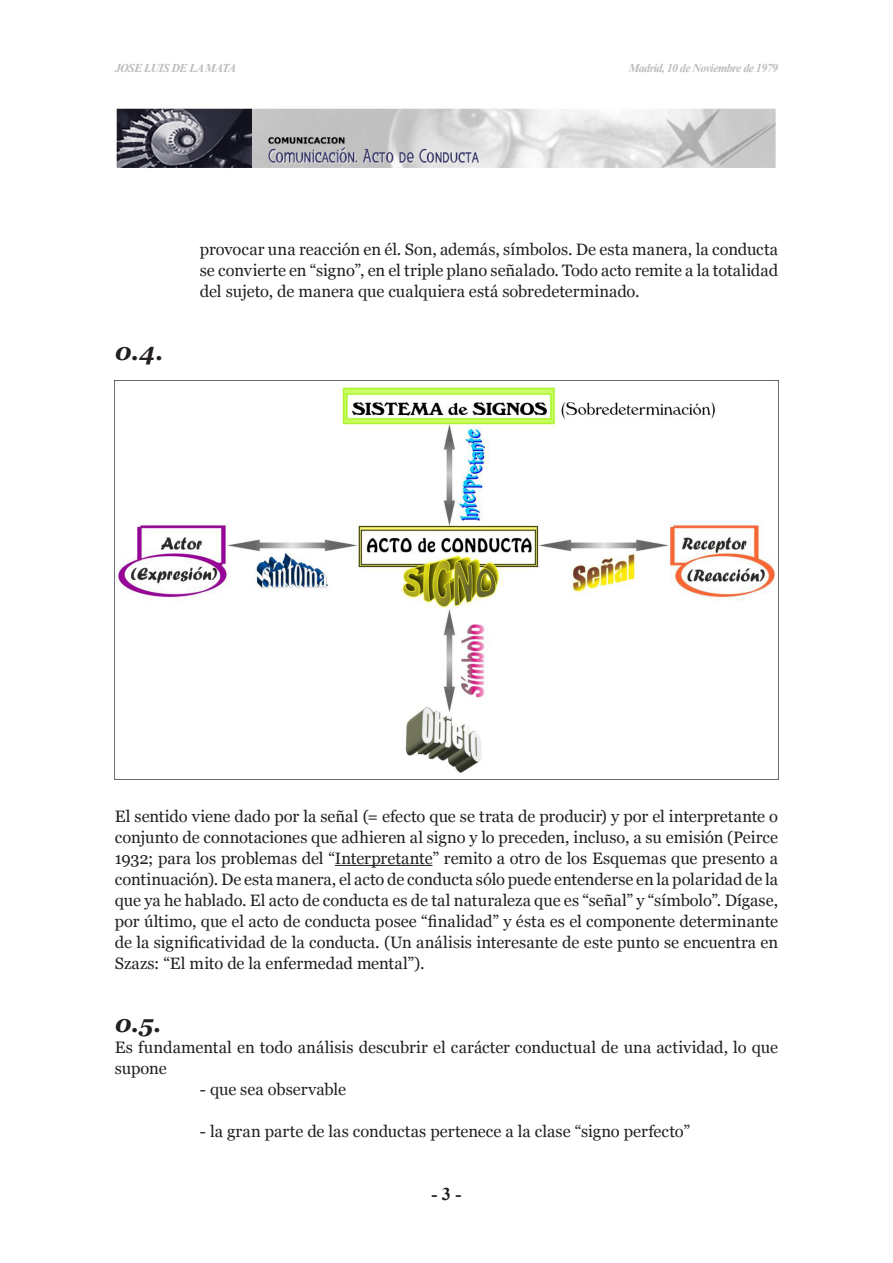
<style>
.page{position:relative;width:893px;height:1263px;background:#fff}
.page>*{position:absolute;margin:0;border:0;box-sizing:border-box;transform-origin:0 0}
.t1{font:italic 700 24px "Georgia";color:#231f20}
.t2{font:700 18px "Times New Roman";color:#231f20}
.t3{font:16.5px/21px "Georgia";color:#231f20;text-align:justify}
.t4{font:italic 700 12px "Times New Roman";letter-spacing:-.05em;color:#bcbdc0}
</style>
<div class="page">
<img style="left:116px;top:108px;width:660px;height:60px">
<hr style="left:335px;top:865px;width:97px;height:1px;background:#231f20">
<img style="left:115px;top:387px;width:663px;height:393px">
<p class="t4" style="left:115px;top:60px;width:123px">JOSE LUIS DE LA MATA</p>
<p class="t4" style="left:629px;top:60px;width:151px">Madrid, 10 de Noviembre de 1979</p>
<h1 class="t1" style="left:115px;top:334px;width:50px">0.4.</h1>
<p class="t3" style="left:200px;top:238px;width:580px">provocar una reacción en él. Son, además, símbolos. De esta manera, la conducta se convierte en “signo”, en el triple plano señalado. Todo acto remite a la totalidad del sujeto, de manera que cualquiera está sobredeterminado.</p>
<p class="t3" style="left:115px;top:805px;width:665px">El sentido viene dado por la señal (= efecto que se trata de producir) y por el interpretante o conjunto de connotaciones que adhieren al signo y lo preceden, incluso, a su emisión (Peirce 1932; para los problemas del “Interpretante” remito a otro de los Esquemas que presento a continuación). De esta manera, el acto de conducta sólo puede entenderse en la polaridad de la que ya he hablado. El acto de conducta es de tal naturaleza que es “señal” y “símbolo”. Dígase, por último, que el acto de conducta posee “finalidad” y ésta es el componente determinante de la significatividad de la conducta. (Un análisis interesante de este punto se encuentra en Szazs: “El mito de la enfermedad mental”).</p>
<h1 class="t1" style="left:115px;top:1006px;width:48px">0.5.</h1>
<p class="t3" style="left:115px;top:1036px;width:665px">Es fundamental en todo análisis descubrir el carácter conductual de una actividad, lo que supone</p>
<p class="t3" style="left:200px;top:1078px;width:148px">- que sea observable</p>
<p class="t3" style="left:200px;top:1120px;width:492px">- la gran parte de las conductas pertenece a la clase “signo perfecto”</p>
<p class="t2" style="left:431px;top:1181px;width:31px">- 3 -</p>
</div>
